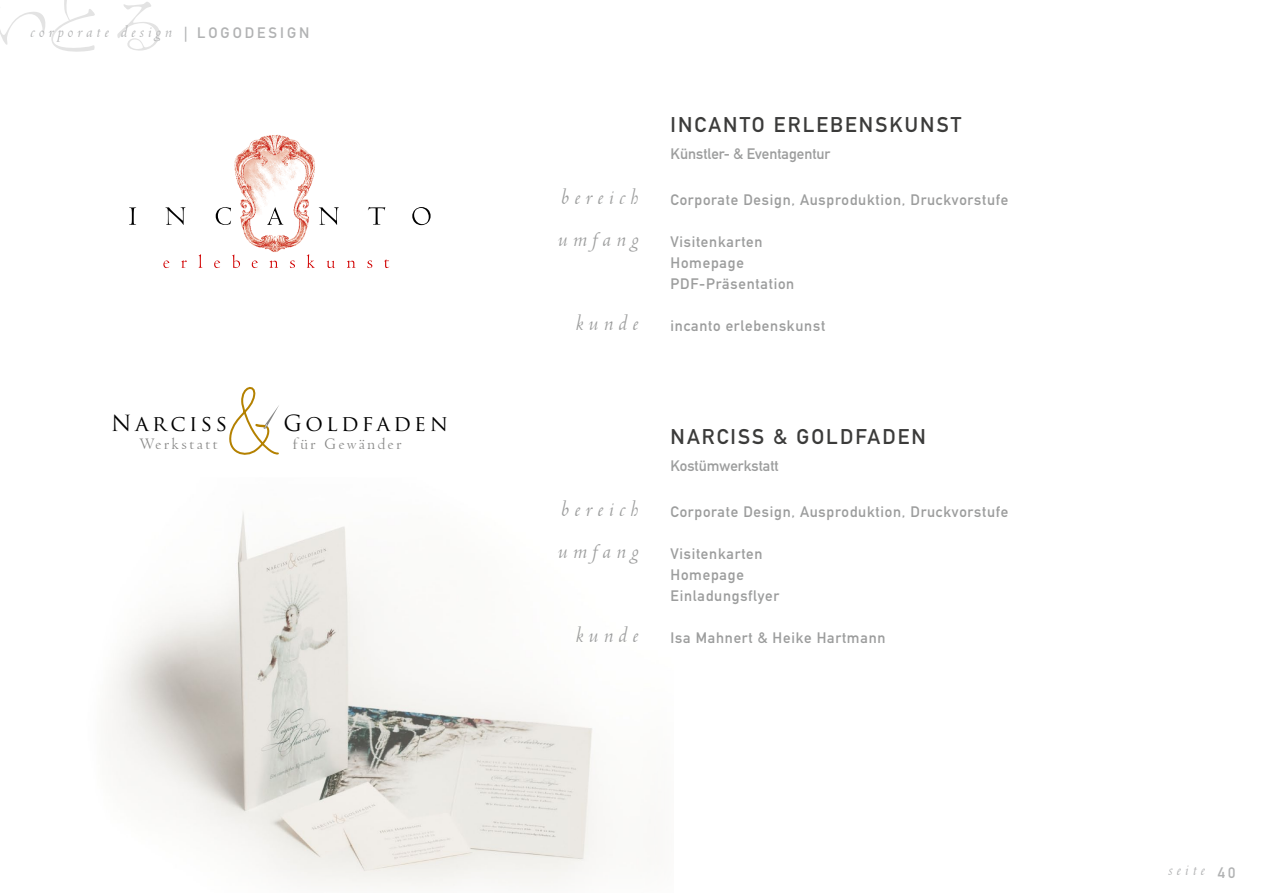
<style>
.page{position:relative;width:1263px;height:893px;background:#fff}
.page>*{position:absolute;margin:0;border:0;box-sizing:border-box;transform-origin:0 0}
.t1{font:italic 24px/42px "Venetian 301 BT";letter-spacing:.2em;color:#9c9d9d}
.t2{font:21.75px "Trajan Pro";letter-spacing:.16em;color:#000}
.t3{font:21px "DIN Mittelschrift";letter-spacing:.155em;color:#3b3b3a}
.t4{font:21px "DIN Mittelschrift";letter-spacing:.1em;color:#3b3b3a}
.t5{font:italic 18px "Venetian 301 BT";letter-spacing:.2em;color:#b1b2b3}
.t6{font:17.25px "Venetian 301 BT";letter-spacing:.11em;color:#878786}
.t7{font:15px/21px "DIN Mittelschrift";letter-spacing:.05em;color:#9c9d9d}
.t8{font:15px "DIN Mittelschrift";color:#9c9d9d}
</style>
<div class="page">
<svg style="left:117px;top:2px;width:43px;height:49px"></svg>
<svg style="left:0;top:0;width:95px;height:52px"></svg>
<svg style="left:110px;top:512px;width:487px;height:376px"></svg>
<img style="left:234px;top:134px;width:81px;height:118px">
<svg style="left:129px;top:207px;width:7px;height:18px"></svg>
<svg style="left:165px;top:207px;width:20px;height:18px"></svg>
<svg style="left:216px;top:207px;width:15px;height:18px"></svg>
<svg style="left:319px;top:207px;width:20px;height:18px"></svg>
<svg style="left:368px;top:207px;width:17px;height:18px"></svg>
<svg style="left:412px;top:207px;width:19px;height:18px"></svg>
<svg style="left:267px;top:207px;width:16px;height:18px"></svg>
<svg style="left:163px;top:261px;width:6px;height:7px"></svg>
<svg style="left:181px;top:260px;width:6px;height:8px"></svg>
<svg style="left:198px;top:254px;width:4px;height:14px"></svg>
<svg style="left:214px;top:261px;width:6px;height:7px"></svg>
<svg style="left:232px;top:254px;width:8px;height:14px"></svg>
<svg style="left:252px;top:261px;width:6px;height:7px"></svg>
<svg style="left:270px;top:261px;width:8px;height:7px"></svg>
<svg style="left:290px;top:261px;width:5px;height:7px"></svg>
<svg style="left:307px;top:254px;width:8px;height:14px"></svg>
<svg style="left:327px;top:261px;width:8px;height:7px"></svg>
<svg style="left:347px;top:261px;width:8px;height:7px"></svg>
<svg style="left:367px;top:261px;width:5px;height:7px"></svg>
<svg style="left:384px;top:259px;width:5px;height:9px"></svg>
<svg style="left:229px;top:387px;width:50px;height:68px"></svg>
<p class="t5" style="left:31px;top:22px;width:280px">corporate design <sub>|</sub> <sub>logodesign</sub></p>
<h2 class="t2" style="left:111px;top:409px;width:118px">Narciss</h2>
<h2 class="t2" style="left:283px;top:409px;width:166px">Goldfaden</h2>
<p class="t6" style="left:140px;top:434px;width:80px">Werkstatt</p>
<p class="t6" style="left:292px;top:434px;width:111px">für Gewänder</p>
<h1 class="t1" style="left:558px;top:176px;width:83px">bereich umfang</h1>
<h1 class="t1" style="left:576px;top:302px;width:65px">kunde</h1>
<h3 class="t3" style="left:670px;top:112px;width:288px">incanto erlebenskunst</h3>
<p class="t8" style="left:670px;top:145px;width:161px">Künstler- &amp; Eventagentur</p>
<p class="t7" style="left:670px;top:189px;width:339px">Corporate Design, Ausproduktion, Druckvorstufe</p>
<p class="t7" style="left:670px;top:231px;width:125px">Visitenkarten<br>Homepage<br>PD F-Präsentation</p>
<p class="t7" style="left:670px;top:315px;width:156px">incanto erlebenskunst</p>
<h1 class="t1" style="left:558px;top:489px;width:83px">bereich umfang</h1>
<h1 class="t1" style="left:576px;top:615px;width:65px">kunde</h1>
<h3 class="t4" style="left:670px;top:424px;width:257px">Narciss &amp; Goldfaden</h3>
<p class="t8" style="left:670px;top:457px;width:110px">Kostümwerkstatt</p>
<p class="t7" style="left:670px;top:502px;width:339px">Corporate Design, Ausproduktion, Druckvorstufe</p>
<p class="t7" style="left:670px;top:544px;width:110px">Visitenkarten<br>Homepage<br>Einladungsflyer</p>
<p class="t7" style="left:670px;top:628px;width:216px">Isa Mahnert &amp; Heike Hartmann</p>
<p class="t5" style="left:1168px;top:861px;width:68px">seite <sub>40</sub></p>
</div>
